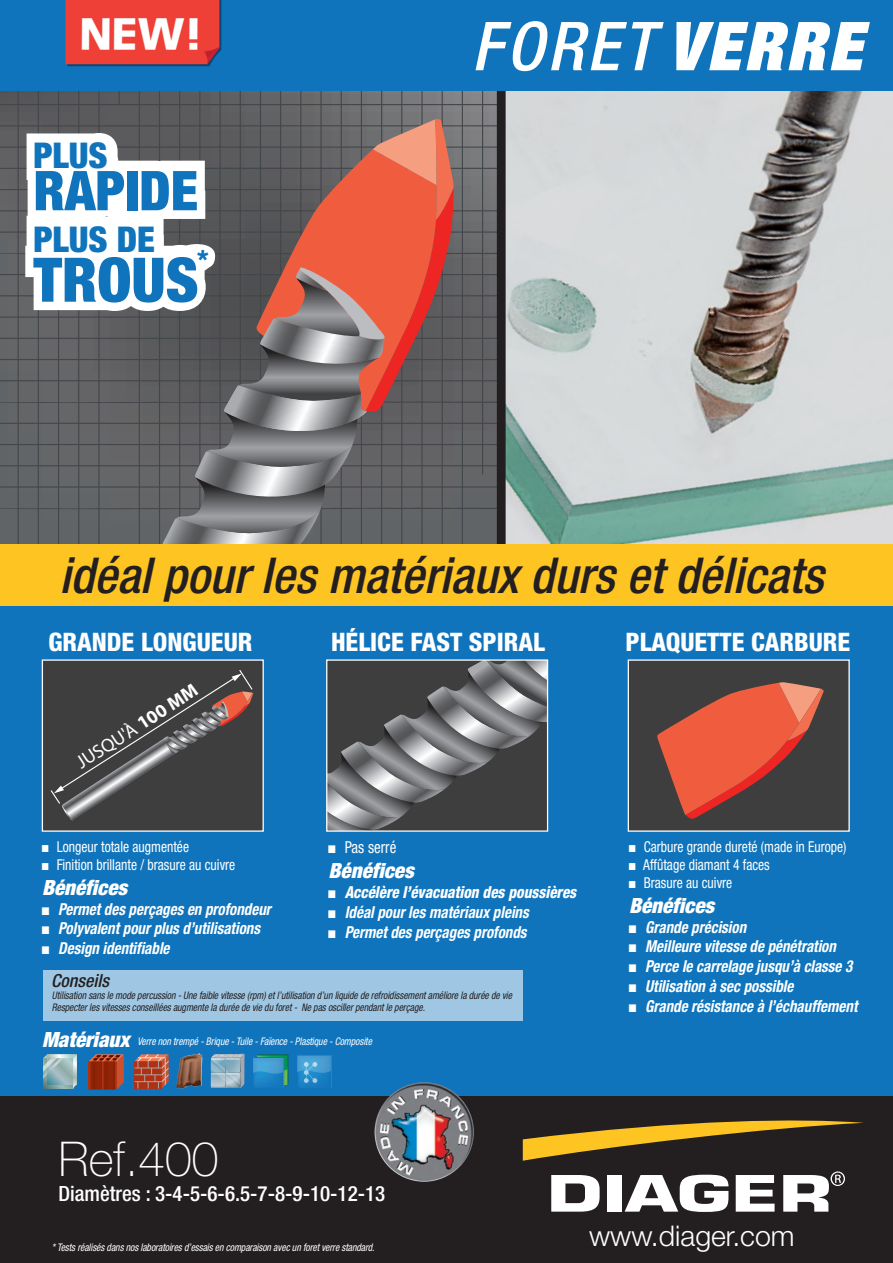
<style>
.page{position:relative;width:893px;height:1263px;background:#fff}
.page>*{position:absolute;margin:0;border:0;box-sizing:border-box;transform-origin:0 0}
.t1{font:italic 500 condensed 67.5px "Helvetica Neue LT";letter-spacing:.05em;color:#fff}
.t2{font:900 condensed 61.5px "Helvetica Neue";color:#1074bc}
.t3{font:900 condensed 54.9px "Helvetica Neue";color:#1074bc}
.t4{font:italic 500 condensed 49.5px "Helvetica Neue LT";color:#231f20}
.t5{font:100 48px "Helvetica Neue";color:#fff}
.t6{font:43.8px "Facile Black SSK";color:#fff}
.t7{font:900 condensed 35.55px "Helvetica Neue";color:#1074bc}
.t8{font:300 28.5px "Helvetica Neue LT";color:#fff}
.t9{font:900 condensed 26.7px "Helvetica Neue";color:#1074bc}
.t10{font:800 condensed 25.5px "Helvetica Neue LT";color:#fff}
.t11{font:500 condensed 21px "Helvetica Neue LT";color:#fff}
.t12{font:italic 900 condensed 21px "Helvetica Neue LT";color:#fff}
.t13{font:18.9px "Myriad Pro";color:#fff}
.t14{font:italic 500 condensed 18px "Helvetica Neue LT";color:#231f20}
.t15{font:italic 700 condensed 16.5px "Helvetica Neue LT";color:#fff;scale:.91 1}
.t16{font:italic 800 condensed 16.5px "Helvetica Neue LT";color:#fff;scale:.91 1}
.t17{font:condensed 16.5px "Helvetica Neue LT";color:#fff;scale:.91 1}
.t18{font:condensed 15px "Helvetica Neue LT";color:#fff;scale:.91 1}
.t19{font:italic condensed 10.5px/12.6px "Helvetica Neue LT";letter-spacing:-.005em;color:#231f20;scale:.92 1}
.t20{font:italic condensed 10.5px "Helvetica Neue LT";letter-spacing:-.005em;color:#fff;scale:.92 1}
.s1{font-weight:900;font-stretch:expanded}
.s2{font-weight:700}
.s3{font-family:"Arial Narrow";font-stretch:normal}
.s4{font-family:"Arial Narrow";font-weight:400;font-style:normal;font-stretch:normal}
.s5{font-weight:900;font-size:21px}
</style>
<div class="page">
<svg style="left:0;top:91px;width:497px;height:28px;background:#656567"></svg>
<hr style="left:0;top:104px;width:505px;height:1px;background:#43464a">
<hr style="left:462px;top:73px;width:1px;height:477px;background:#43464a">
<hr style="left:442px;top:73px;width:1px;height:477px;background:#43464a">
<hr style="left:421px;top:73px;width:2px;height:477px;background:#43464a">
<hr style="left:401px;top:73px;width:1px;height:477px;background:#43464a">
<hr style="left:381px;top:73px;width:1px;height:477px;background:#43464a">
<hr style="left:361px;top:73px;width:1px;height:477px;background:#43464a">
<hr style="left:341px;top:73px;width:1px;height:477px;background:#43464a">
<hr style="left:320px;top:73px;width:2px;height:477px;background:#43464a">
<hr style="left:300px;top:73px;width:1px;height:477px;background:#43464a">
<hr style="left:280px;top:73px;width:1px;height:477px;background:#43464a">
<hr style="left:240px;top:73px;width:1px;height:477px;background:#43464a">
<hr style="left:220px;top:73px;width:1px;height:477px;background:#43464a">
<hr style="left:199px;top:73px;width:1px;height:477px;background:#43464a">
<hr style="left:179px;top:73px;width:1px;height:477px;background:#43464a">
<hr style="left:159px;top:73px;width:1px;height:477px;background:#43464a">
<hr style="left:139px;top:73px;width:1px;height:477px;background:#43464a">
<hr style="left:119px;top:73px;width:1px;height:32px;background:#43464a">
<hr style="left:98px;top:73px;width:1px;height:477px;background:#43464a">
<hr style="left:78px;top:73px;width:1px;height:477px;background:#43464a">
<hr style="left:58px;top:73px;width:1px;height:477px;background:#43464a">
<hr style="left:38px;top:73px;width:1px;height:477px;background:#43464a">
<hr style="left:18px;top:73px;width:1px;height:477px;background:#43464a">
<hr style="left:260px;top:73px;width:1px;height:476px;background:#43464a">
<hr style="left:482px;top:73px;width:1px;height:401px;background:#43464a">
<img style="left:506px;top:91px;width:387px;height:453px">
<div style="left:0;top:606px;width:893px;height:490px;background:#1074bc"></div>
<div style="left:0;top:1096px;width:893px;height:167px;background:#231f20"></div>
<svg style="left:551px;top:1175px;width:49px;height:36px"></svg>
<div style="left:607px;top:1175px;width:14px;height:36px;background:#fff"></div>
<svg style="left:625px;top:1175px;width:103px;height:37px"></svg>
<svg style="left:736px;top:1175px;width:39px;height:36px"></svg>
<svg style="left:783px;top:1171px;width:62px;height:40px"></svg>
<svg style="left:523px;top:1120px;width:340px;height:41px"></svg>
<div style="left:497px;top:71px;width:9px;height:524px;background:#231f20"></div>
<div style="left:0;top:544px;width:893px;height:62px;background:#fec422"></div>
<div style="left:0;top:0;width:893px;height:91px;background:#1074bc"></div>
<div style="left:628px;top:659px;width:222px;height:173px;background:#3e3e3f;border:1px solid #fff"></div>
<div style="left:42px;top:659px;width:222px;height:173px;background:#3e3e3f;border:1px solid #fff"></div>
<svg style="left:657px;top:682px;width:167px;height:137px"></svg>
<svg style="left:328px;top:661px;width:218px;height:169px;background:#646566"></svg>
<div style="left:326px;top:659px;width:222px;height:173px;border:1px solid #fff"></div>
<svg style="left:50px;top:670px;width:204px;height:150px"></svg>
<div style="left:44px;top:970px;width:479px;height:50px;background:#9fc7e4"></div>
<img style="left:176px;top:1053px;width:26px;height:36px">
<svg style="left:135px;top:1054px;width:34px;height:34px"></svg>
<svg style="left:89px;top:1054px;width:35px;height:35px"></svg>
<svg style="left:211px;top:1054px;width:34px;height:34px"></svg>
<svg style="left:43px;top:1054px;width:34px;height:34px"></svg>
<svg style="left:298px;top:1054px;width:34px;height:35px"></svg>
<svg style="left:253px;top:1054px;width:35px;height:34px"></svg>
<img style="left:374px;top:1082px;width:100px;height:100px;border-radius:50px">
<svg style="left:65px;top:0;width:156px;height:66px;background:#e2403a"></svg>
<svg style="left:0;top:119px;width:497px;height:425px"></svg>
<h3 class="t6" style="left:79px;top:8px;width:123px">NEW!</h3>
<h3 class="t7" style="left:33px;top:134px;width:76px">PLUS</h3>
<h3 class="t3" style="left:33px;top:157px;width:166px">RAPIDE</h3>
<h3 class="t7" style="left:33px;top:218px;width:123px">PLUS DE</h3>
<h3 class="t9" style="left:198px;top:243px;width:12px">*</h3>
<h2 class="t2" style="left:34px;top:242px;width:167px">TROUS</h2>
<h1 class="t1" style="left:472px;top:6px;width:392px">FORET <span class="s1">VERRE</span></h1>
<h3 class="t4" style="left:59px;top:546px;width:766px">idéal pour les matériaux durs et délicats</h3>
<h3 class="t10" style="left:48px;top:626px;width:206px">GRANDE LONGUEUR</h3>
<h3 class="t10" style="left:331px;top:626px;width:215px">HÉLICE FAST SPIRAL</h3>
<h3 class="t10" style="left:626px;top:626px;width:226px">PLAQUETTE CARBURE</h3>
<p class="t13" style="left:72px;top:754px;width:142px;rotate:-33deg">JUSQU'À <span class="s2">100 MM</span></p>
<p class="t18" style="left:42px;top:838px;width:163px"><span class="s3">■</span> Longeur totale augmentée</p>
<p class="t18" style="left:42px;top:856px;width:214px"><span class="s3">■</span> Finition brillante / brasure au cuivre</p>
<p class="t12" style="left:42px;top:874px;width:87px">Bénéfices</p>
<p class="t15" style="left:42px;top:899px;width:253px"><span class="s4">■</span> Permet des perçages en profondeur</p>
<p class="t15" style="left:42px;top:918px;width:241px"><span class="s4">■</span> Polyvalent pour plus d’utilisations</p>
<p class="t15" style="left:42px;top:938px;width:142px"><span class="s4">■</span> Design identifiable</p>
<p class="t17" style="left:329px;top:838px;width:76px"><span class="s3">■</span> Pas serré</p>
<p class="t12" style="left:329px;top:858px;width:87px">Bénéfices</p>
<p class="t16" style="left:329px;top:882px;width:274px"><span class="s4">■</span> Accélère l’évacuation des poussières</p>
<p class="t15" style="left:329px;top:902px;width:222px"><span class="s4">■</span> Idéal pour les matériaux pleins</p>
<p class="t15" style="left:329px;top:922px;width:219px"><span class="s4">■</span> Permet des perçages profonds</p>
<p class="t14" style="left:51px;top:970px;width:59px">Conseils</p>
<p class="t19" style="left:52px;top:988px;width:502px">Utilisation sans le mode percussion - Une faible vitesse (rpm) et l’utilisation d’un liquide de refroidissement améliore la durée de vie<br>Respecter les vitesses conseillées augmente la durée de vie du foret - Ne pas osciller pendant le perçage.</p>
<p class="t20" style="left:42px;top:1035px;width:360px"><span class="s5">Matériaux</span> Verre non trempé - Brique - Tuile - Faïence - Plastique - Composite</p>
<p class="t18" style="left:629px;top:838px;width:241px"><span class="s3">■</span> Carbure grande dureté (made in Europe)</p>
<p class="t18" style="left:629px;top:856px;width:156px"><span class="s3">■</span> Affûtage diamant 4 faces</p>
<p class="t18" style="left:629px;top:874px;width:115px"><span class="s3">■</span> Brasure au cuivre</p>
<p class="t12" style="left:629px;top:892px;width:87px">Bénéfices</p>
<p class="t15" style="left:629px;top:917px;width:130px"><span class="s4">■</span> Grande précision</p>
<p class="t15" style="left:629px;top:936px;width:229px"><span class="s4">■</span> Meilleure vitesse de pénétration</p>
<p class="t15" style="left:629px;top:956px;width:247px"><span class="s4">■</span> Perce le carrelage jusqu’à classe 3</p>
<p class="t15" style="left:629px;top:976px;width:182px"><span class="s4">■</span> Utilisation à sec possible</p>
<p class="t15" style="left:629px;top:996px;width:252px"><span class="s4">■</span> Grande résistance à l’échauffement</p>
<h3 class="t5" style="left:58px;top:1132px;width:162px">Ref.400</h3>
<p class="t11" style="left:58px;top:1181px;width:328px">Diamètres : 3-4-5-6-6.5-7-8-9-10-12-13</p>
<p class="t20" style="left:52px;top:1241px;width:352px">* Tests réalisés dans nos laboratoires d’essais en comparaison avec un foret verre standard.</p>
<h3 class="t8" style="left:589px;top:1218px;width:207px">www.diager.com</h3>
</div>
